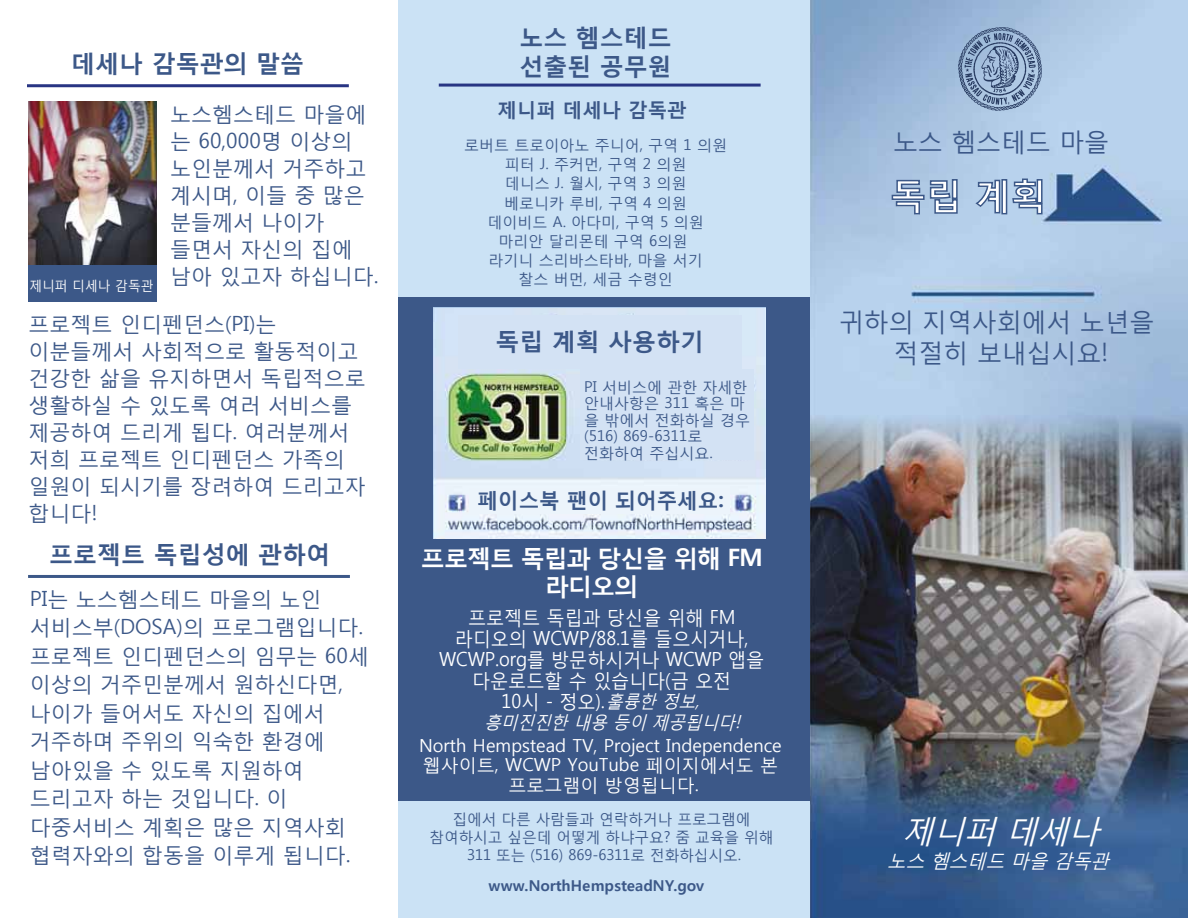
<style>
.page{position:relative;width:1188px;height:918px;background:#fff}
.page>*{position:absolute;margin:0;border:0;box-sizing:border-box;transform-origin:0 0}
.t1{font:700 36px "Malgun Gothic";color:#fff}
.t2{font:italic 31.5px "Malgun Gothic";color:#fff}
.t3{font:25.5px/30.6px "Malgun Gothic";letter-spacing:-.005em;color:#3c5888;text-align:center}
.t4{font:700 24px/28.8px "Malgun Gothic";color:#3c5888}
.t5{font:700 24px/28.8px "Malgun Gothic";letter-spacing:-.04em;color:#fff;text-align:center}
.t6{font:21px/27px "Malgun Gothic";color:#3c5888}
.t7{font:700 21px "Malgun Gothic";color:#3c5888}
.t8{font:19.5px/21px "Malgun Gothic";letter-spacing:-.005em;color:#fff;text-align:center;scale:.93 1}
.t9{font:700 19.5px "Malgun Gothic";color:#3c5888}
.t10{font:italic 19.2px "Malgun Gothic";color:#fff;scale:.96 1}
.t11{font:18px/19.5px "Malgun Gothic";color:#fff;text-align:center}
.t12{font:italic 18px "Malgun Gothic";color:#fff;scale:.93 1}
.t13{font:15px/19.2px "Malgun Gothic";color:#3c5888;text-align:center}
.t14{font:700 15px "Malgun Gothic";letter-spacing:.005em;color:#3c5888}
.t15{font:13.5px "Malgun Gothic";color:#fff;scale:.95 1}
.s1{font-style:italic;font-size:18px}
</style>
<div class="page">
<img style="left:810px;top:1px;width:378px;height:917px">
<img style="left:28px;top:101px;width:129px;height:164px">
<div style="left:28px;top:265px;width:129px;height:37px;background:#3c5888"></div>
<hr style="left:27px;top:84px;width:322px;height:3px;background:#283583">
<hr style="left:28px;top:575px;width:322px;height:3px;background:#3c5888">
<svg style="left:958px;top:27px;width:84px;height:84px;background:#859ebd"></svg>
<div style="left:398px;top:0;width:412px;height:298px;background:#cbe2f5"></div>
<div style="left:398px;top:620px;width:412px;height:298px;background:#cbe2f5"></div>
<div style="left:398px;top:297px;width:412px;height:503px;background:#3c5888"></div>
<hr style="left:439px;top:84px;width:322px;height:3px;background:#283583">
<img style="left:434px;top:309px;width:331px;height:230px">
<hr style="left:434px;top:308px;width:331px;height:1px;background:#aecae9">
<div style="left:458px;top:315px;width:283px;height:54px;background:#d3e2f4"></div>
<div style="left:580px;top:369px;width:174px;height:90px;background:#d3e2f4"></div>
<div style="left:469px;top:489px;width:261px;height:25px;background:#ecf4fb"></div>
<svg style="left:891px;top:178px;width:67px;height:37px;background:#8aa4c6"></svg>
<svg style="left:974px;top:178px;width:69px;height:37px;background:#90abcc"></svg>
<p class="t4" style="left:71px;top:48px;width:234px">데세나 감독관의 말씀</p>
<p class="t6" style="left:170px;top:100px;width:210px">노스헴스테드 마을에 는 60,000명 이상의 노인분께서 거주하고 계시며, 이들 중 많은 분들께서 나이가 들면서 자신의 집에 남아 있고자 하십니다.</p>
<p class="t6" style="left:29px;top:310px;width:339px">프로젝트 인디펜던스(PI)는 이분들께서 사회적으로 활동적이고 건강한 삶을 유지하면서 독립적으로 생활하실 수 있도록 여러 서비스를 제공하여 드리게 됩다. 여러분께서 저희 프로젝트 인디펜던스 가족의 일원이 되시기를 장려하여 드리고자 합니다!</p>
<p class="t15" style="left:29px;top:277px;width:133px">제니퍼 디세나 감독관</p>
<p class="t4" style="left:49px;top:539px;width:282px">프로젝트 독립성에 관하여</p>
<p class="t6" style="left:30px;top:584px;width:341px;line-height:28.5px">PI는 노스헴스테드 마을의 노인 서비스부(DOSA)의 프로그램입니다. 프로젝트 인디펜던스의 임무는 60세 이상의 거주민분께서 원하신다면, 나이가 들어서도 자신의 집에서 거주하며 주위의 익숙한 환경에 남아있을 수 있도록 지원하여 드리고자 하는 것입니다. 이 다중서비스 계획은 많은 지역사회 협력자와의 합동을 이루게 됩니다.</p>
<p class="t4" style="left:519px;top:22px;width:154px">노스 헴스테드 선출된 공무원</p>
<p class="t9" style="left:498px;top:98px;width:191px">제니퍼 데세나 감독관</p>
<p class="t13" style="left:464px;top:135px;width:264px">로버트 트로이아노 주니어, 구역 1 의원 피터 J. 주커먼, 구역 2 의원<br>데니스 J. 월시, 구역 3 의원<br>베로니카 루비, 구역 4 의원<br>데이비드 A. 아다미, 구역 5 의원 마리안 달리몬테 구역 6의원<br>라기니 스리바스타바, 마을 서기<br>찰스 버먼, 세금 수령인</p>
<p class="t4" style="left:495px;top:327px;width:210px">독립 계획 사용하기</p>
<p class="t13" style="left:584px;top:378px;width:167px;line-height:16.5px;text-align:left">PI 서비스에 관한 자세한 안내사항은 311 혹은 마 을 밖에서 전화하실 경우 (516) 869-6311로 전화하여 주십시요.</p>
<p class="t7" style="left:478px;top:487px;width:248px">페이스북 팬이 되어주세요:</p>
<p class="t5" style="left:421px;top:543px;width:343px">프로젝트 독립과 당신을 위해 FM 라디오의</p>
<p class="t8" style="left:439px;top:606px;width:351px">프로젝트 독립과 당신을 위해 FM 라디오의 WCWP/88.1를 들으시거나,<br>WCWP.org를 방문하시거나 WCWP 앱을 다운로드할 수 있습니다(금 오전<br>10시 - 정오).<span class="s1">훌륭한 정보,</span></p>
<p class="t11" style="left:419px;top:736px;width:364px">North Hempstead TV, Project Independence 웹사이트, WCWP YouTube 페이지에서도 본 프로그램이 방영됩니다.</p>
<p class="t13" style="left:429px;top:810px;width:346px;line-height:18px">집에서 다른 사람들과 연락하거나 프로그램에 참여하시고 싶은데 어떻게 하냐구요? 줌 교육을 위해<br>311 또는 (516) 869-6311로 전화하십시오.</p>
<p class="t14" style="left:489px;top:876px;width:217px">www.NorthHempsteadNY.gov</p>
<p class="t12" style="left:485px;top:712px;width:282px">흥미진진한 내용 등이 제공됩니다!</p>
<p class="t3" style="left:893px;top:126px;width:218px">노스 헴스테드 마을</p>
<p class="t1" style="left:890px;top:173px;width:158px">독립 계획</p>
<p class="t3" style="left:839px;top:306px;width:317px">귀하의 지역사회에서 노년을 적절히 보내십시요!</p>
<p class="t2" style="left:902px;top:812px;width:209px">제니퍼 데세나</p>
<p class="t10" style="left:888px;top:849px;width:239px">노스 헴스테드 마을 감독관</p>
</div>
